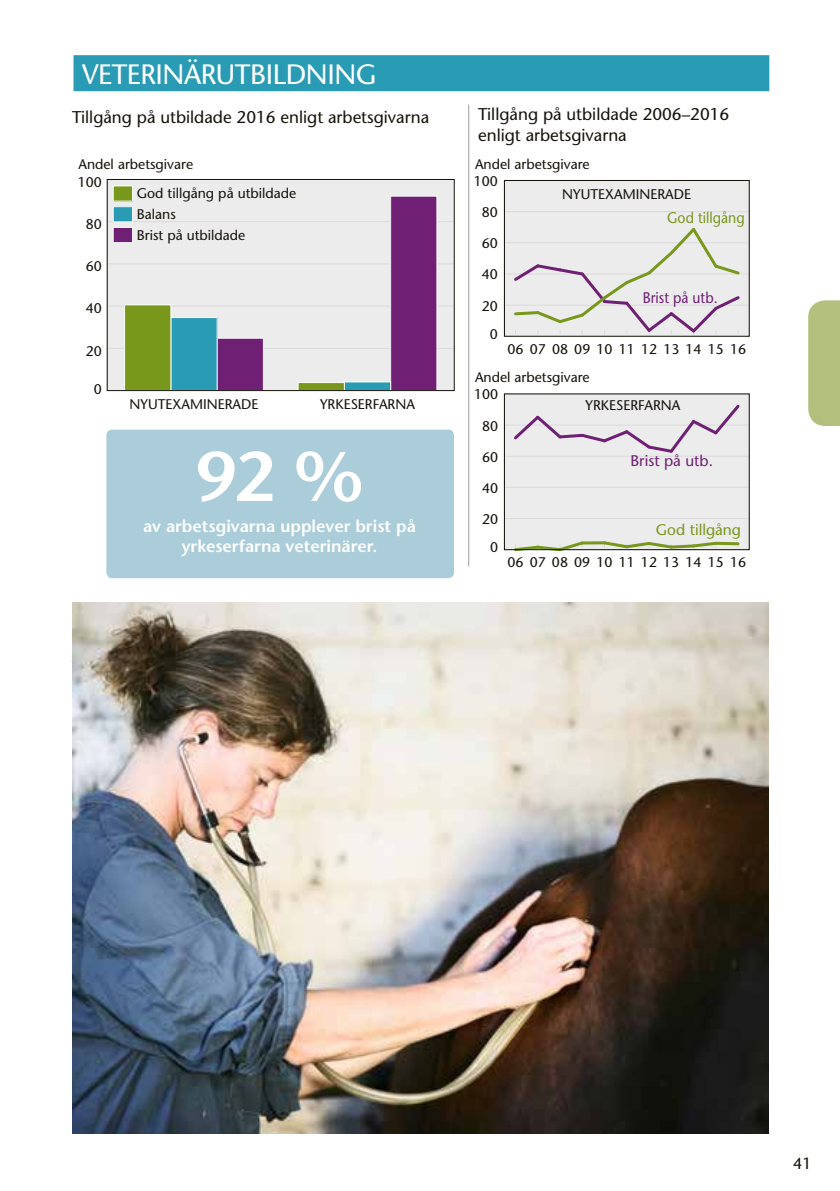
<style>
.page{position:relative;width:840px;height:1191px;background:#fff}
.page>*{position:absolute;margin:0;border:0;box-sizing:border-box;transform-origin:0 0}
.t1{font:600 70px "Stone Sans Std";color:#fff}
.t2{font:500 28px "Stone Sans Std";letter-spacing:-.015em;color:#fff}
.t3{font:500 17px/21px "Stone Sans Std";color:#15130b}
.t4{font:600 17px "Stone Sans Std";color:#fff}
.t5{font:500 16px "Stone Sans Std";color:#15130b}
.t6{font:500 15.4px "Stone Sans Std";color:#6f1f74;scale:.91 1}
.t7{font:500 15.4px "Stone Sans Std";color:#77981b;scale:.91 1}
.t8{font:500 15.4px "Stone Sans Std";color:#6f1f74}
.t9{font:500 15.4px "Stone Sans Std";color:#77981b}
.t10{font:500 14px "Stone Sans Std";color:#15130b}
</style>
<div class="page">
<hr style="left:468px;top:104px;width:1px;height:462px;background:#9c9d9c">
<div style="left:73px;top:55px;width:695px;height:36px;background:#299bb5"></div>
<div style="left:106px;top:179px;width:347px;height:211px;background:#ececec"></div>
<hr style="left:107px;top:348px;width:347px;height:1px;background:#d9dad9">
<hr style="left:107px;top:306px;width:347px;height:1px;background:#d9dad9">
<hr style="left:107px;top:263px;width:347px;height:1px;background:#d9dad9">
<hr style="left:107px;top:221px;width:347px;height:1px;background:#d9dad9">
<div style="left:217px;top:338px;width:46px;height:52px;background:#6f1f74"></div>
<div style="left:216px;top:338px;width:48px;height:53px;border:1px solid #fff"></div>
<div style="left:390px;top:196px;width:46px;height:194px;background:#6f1f74"></div>
<div style="left:390px;top:196px;width:47px;height:195px;border:1px solid #fff"></div>
<div style="left:171px;top:317px;width:46px;height:73px;background:#299bb5"></div>
<div style="left:170px;top:317px;width:47px;height:74px;border:1px solid #fff"></div>
<div style="left:344px;top:382px;width:46px;height:8px;background:#299bb5"></div>
<div style="left:343px;top:381px;width:48px;height:10px;border:1px solid #fff"></div>
<div style="left:124px;top:305px;width:47px;height:85px;background:#77981b"></div>
<div style="left:124px;top:304px;width:47px;height:87px;border:1px solid #fff"></div>
<div style="left:298px;top:382px;width:46px;height:8px;background:#77981b"></div>
<div style="left:297px;top:382px;width:47px;height:9px;border:1px solid #fff"></div>
<div style="left:107px;top:179px;width:347px;height:212px;border:1px solid #15130b"></div>
<div style="left:113px;top:227px;width:19px;height:16px;background:#6f1f74"></div>
<div style="left:113px;top:227px;width:20px;height:16px;border:1px solid #fff"></div>
<div style="left:113px;top:207px;width:19px;height:15px;background:#299bb5"></div>
<div style="left:113px;top:206px;width:20px;height:16px;border:1px solid #fff"></div>
<div style="left:113px;top:186px;width:19px;height:15px;background:#77981b"></div>
<div style="left:113px;top:185px;width:20px;height:17px;border:1px solid #fff"></div>
<div style="left:504px;top:180px;width:244px;height:156px;background:#ececec"></div>
<hr style="left:504px;top:305px;width:244px;height:1px;background:#d9dad9">
<hr style="left:504px;top:273px;width:244px;height:1px;background:#d9dad9">
<hr style="left:504px;top:242px;width:244px;height:1px;background:#d9dad9">
<hr style="left:504px;top:211px;width:244px;height:1px;background:#d9dad9">
<svg style="left:514px;top:228px;width:226px;height:106px"></svg>
<div style="left:503px;top:180px;width:246px;height:157px;border:1px solid #15130b"></div>
<div style="left:504px;top:394px;width:244px;height:155px;background:#ececec"></div>
<hr style="left:504px;top:518px;width:244px;height:1px;background:#d9dad9">
<hr style="left:504px;top:487px;width:244px;height:1px;background:#d9dad9">
<hr style="left:504px;top:456px;width:244px;height:1px;background:#d9dad9">
<hr style="left:504px;top:424px;width:244px;height:1px;background:#d9dad9">
<svg style="left:511px;top:404px;width:230px;height:49px"></svg>
<svg style="left:512px;top:541px;width:73px;height:11px"></svg>
<hr style="left:582px;top:541px;width:22px;height:3px;background:#77981b">
<svg style="left:600px;top:541px;width:118px;height:7px"></svg>
<hr style="left:715px;top:542px;width:22px;height:3px;background:#77981b">
<div style="left:503px;top:393px;width:246px;height:157px;border:1px solid #15130b"></div>
<img style="left:72px;top:602px;width:696px;height:531px">
<div style="left:808px;top:300px;width:31px;height:126px;background:#b3c07d"></div>
<div style="left:106px;top:429px;width:348px;height:149px;background:#abccd9;border-radius:6px"></div>
<h2 class="t2" style="left:82px;top:58px;width:296px">VETERINÄRUTBILDNING</h2>
<p class="t3" style="left:72px;top:107px;width:358px">Tillgång på utbildade 2016 enligt arbetsgivarna</p>
<p class="t3" style="left:478px;top:104px;width:252px">Tillgång på utbildade 2006–2016 enligt arbetsgivarna</p>
<p class="t10" style="left:78px;top:156px;width:116px">Andel arbetsgivare</p>
<p class="t10" style="left:475px;top:156px;width:116px">Andel arbetsgivare</p>
<p class="t10" style="left:78px;top:174px;width:26px">100</p>
<p class="t10" style="left:86px;top:216px;width:18px">80</p>
<p class="t10" style="left:86px;top:258px;width:18px">60</p>
<p class="t10" style="left:86px;top:300px;width:18px">40</p>
<p class="t10" style="left:86px;top:342px;width:18px">20</p>
<p class="t10" style="left:94px;top:380px;width:10px">0</p>
<p class="t10" style="left:137px;top:185px;width:161px">God tillgång på utbildade</p>
<p class="t10" style="left:137px;top:206px;width:41px">Balans</p>
<p class="t10" style="left:137px;top:226px;width:110px">Brist på utbildade</p>
<p class="t10" style="left:129px;top:396px;width:130px">NYUTEXAMINERADE</p>
<p class="t10" style="left:320px;top:396px;width:96px">YRKESERFARNA</p>
<h1 class="t1" style="left:196px;top:434px;width:168px">92 %</h1>
<p class="t4" style="left:181px;top:536px;width:197px">yrkeserfarna veterinärer.</p>
<p class="t4" style="left:143px;top:516px;width:274px">av arbetsgivarna upplever brist på</p>
<p class="t10" style="left:473px;top:173px;width:26px">100</p>
<p class="t10" style="left:481px;top:204px;width:18px">80</p>
<p class="t10" style="left:481px;top:235px;width:18px">60</p>
<p class="t10" style="left:481px;top:266px;width:18px">40</p>
<p class="t10" style="left:481px;top:297px;width:18px">20</p>
<p class="t10" style="left:489px;top:325px;width:10px">0</p>
<p class="t10" style="left:562px;top:186px;width:130px">NYUTEXAMINERADE</p>
<p class="t7" style="left:667px;top:208px;width:87px">God tillgång</p>
<p class="t6" style="left:642px;top:288px;width:84px">Brist på utb.</p>
<p class="t10" style="left:507px;top:340px;width:240px">06 07 08 09 10 11 12 13 14 15 16</p>
<p class="t10" style="left:475px;top:368px;width:116px">Andel arbetsgivare</p>
<p class="t10" style="left:474px;top:386px;width:26px">100</p>
<p class="t10" style="left:482px;top:417px;width:18px">80</p>
<p class="t10" style="left:482px;top:448px;width:18px">60</p>
<p class="t10" style="left:482px;top:479px;width:18px">40</p>
<p class="t10" style="left:482px;top:511px;width:18px">20</p>
<p class="t10" style="left:490px;top:539px;width:10px">0</p>
<p class="t10" style="left:585px;top:397px;width:96px">YRKESERFARNA</p>
<p class="t8" style="left:630px;top:451px;width:84px">Brist på utb.</p>
<p class="t9" style="left:655px;top:521px;width:87px">God tillgång</p>
<p class="t10" style="left:507px;top:554px;width:240px">06 07 08 09 10 11 12 13 14 15 16</p>
<p class="t5" style="left:792px;top:1153px;width:20px">41</p>
</div>
